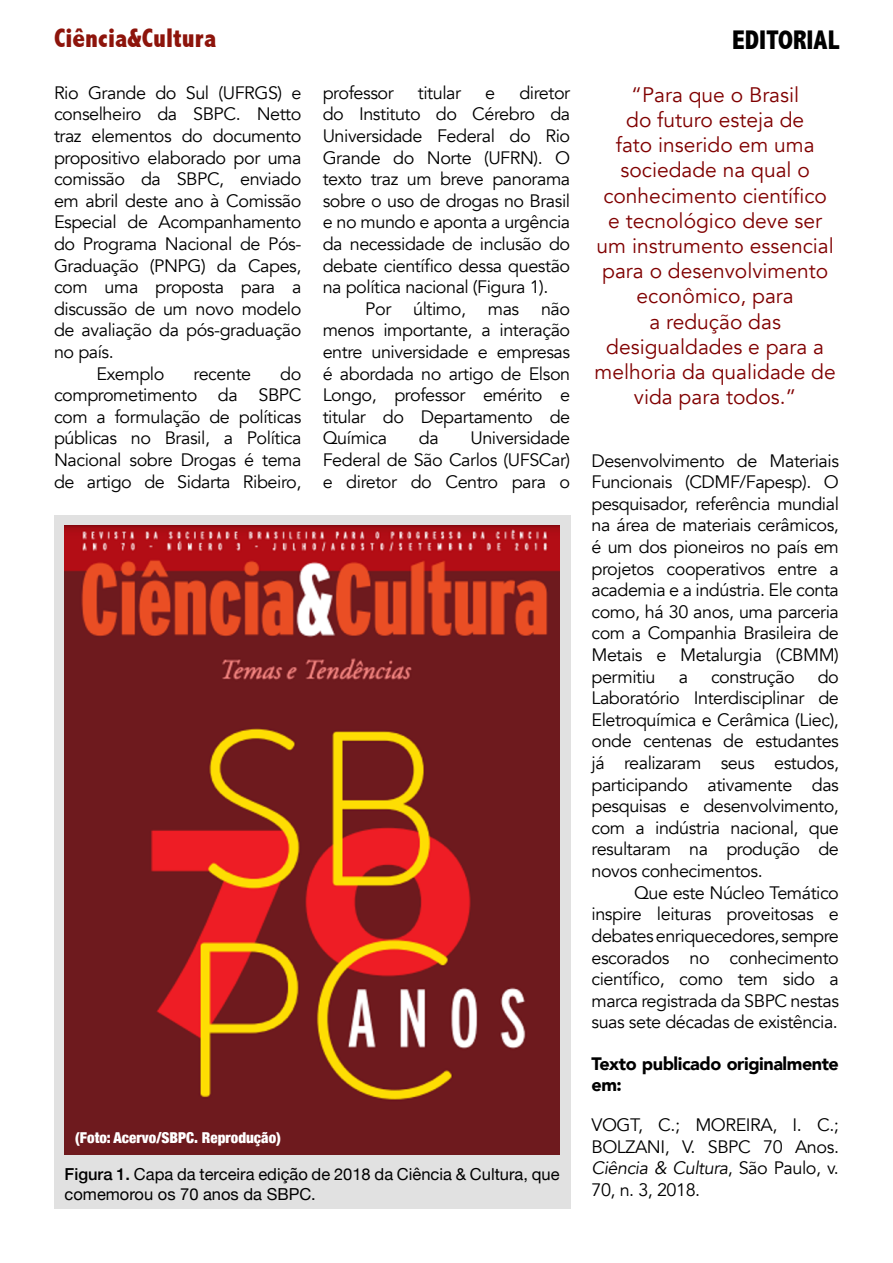
<style>
.page{position:relative;width:893px;height:1263px;background:#fff}
.page>*{position:absolute;margin:0;border:0;box-sizing:border-box;transform-origin:0 0}
.t1{font:800 condensed 27px "Abadi";color:#8d140b}
.t2{font:800 condensed 27px "Abadi";color:#000}
.t3{font:21px/25.2px "Avenir";color:#800000;text-align:center}
.t4{font:18px/21.6px "Avenir";letter-spacing:-.025em;color:#000;text-align:justify}
.t5{font:900 18px/21.6px "Avenir";letter-spacing:-.025em;color:#000}
.t6{font:16.5px/19.8px "Helvetica Neue";color:#000}
.t7{font:900 condensed 15px "Helvetica Neue";color:#fff}
.s1{font-weight:500}
.s2{font-style:italic}
</style>
<div class="page">
<div style="left:54px;top:516px;width:516px;height:693px;background:#e1e1e1"></div>
<img style="left:65px;top:525px;width:495px;height:629px">
<h1 class="t1" style="left:54px;top:22px;width:164px">Ciência&amp;Cultura</h1>
<h1 class="t2" style="left:732px;top:25px;width:108px">EDITORIAL</h1>
<p class="t4" style="left:54px;top:82px;width:249px">Rio Grande do Sul (UFRGS) e</p>
<p class="t4" style="left:54px;top:104px;width:249px">conselheiro da SBPC. Netto</p>
<p class="t4" style="left:54px;top:125px;width:249px">traz elementos do documento</p>
<p class="t4" style="left:54px;top:147px;width:249px">propositivo elaborado por uma</p>
<p class="t4" style="left:54px;top:169px;width:249px">comissão da SBPC, enviado</p>
<p class="t4" style="left:54px;top:190px;width:249px">em abril deste ano à Comissão</p>
<p class="t4" style="left:54px;top:212px;width:249px">Especial de Acompanhamento</p>
<p class="t4" style="left:54px;top:233px;width:249px">do Programa Nacional de Pós-</p>
<p class="t4" style="left:54px;top:255px;width:249px">Graduação (PNPG) da Capes,</p>
<p class="t4" style="left:54px;top:277px;width:249px">com uma proposta para a</p>
<p class="t4" style="left:54px;top:298px;width:249px">discussão de um novo modelo</p>
<p class="t4" style="left:54px;top:320px;width:249px">de avaliação da pós-graduação</p>
<p class="t4" style="left:54px;top:341px;width:61px">no país.</p>
<p class="t4" style="left:97px;top:363px;width:69px">Exemplo</p>
<p class="t4" style="left:194px;top:363px;width:59px">recente</p>
<p class="t4" style="left:54px;top:363px;width:249px;text-indent:226px">do comprometimento da SBPC com a formulação de políticas públicas no Brasil, a Política Nacional sobre Drogas é tema de artigo de Sidarta Ribeiro,</p>
<p class="t4" style="left:323px;top:82px;width:73px">professor</p>
<p class="t4" style="left:418px;top:82px;width:45px">titular</p>
<p class="t4" style="left:485px;top:82px;width:12px">e</p>
<p class="t4" style="left:323px;top:82px;width:249px;text-indent:197px">diretor do Instituto do Cérebro da Universidade Federal do Rio Grande do Norte (UFRN). O texto traz um breve panorama sobre o uso de drogas no Brasil e no mundo e aponta a urgência da necessidade de inclusão do debate científico dessa questão na política nacional (Figura 1).</p>
<p class="t4" style="left:323px;top:298px;width:249px;text-indent:43px">Por último, mas não menos importante, a interação entre universidade e empresas é abordada no artigo de Elson Longo, professor emérito e titular do Departamento de Química</p>
<p class="t4" style="left:323px;top:428px;width:249px;text-indent:148px">Universidade Federal de São Carlos (UFSCar) e diretor do Centro para o</p>
<p class="t4" style="left:419px;top:428px;width:21px">da</p>
<p class="t7" style="left:75px;top:1125px;width:207px">(Foto: Acervo/SBPC. Reprodução)</p>
<p class="t6" style="left:65px;top:1165px;width:496px"><span class="s1">Figura 1.</span> Capa da terceira edição de 2018 da Ciência &amp; Cultura, que comemorou os 70 anos da SBPC.</p>
<p class="t3" style="left:595px;top:82px;width:243px">“Para que o Brasil<br>do futuro esteja de<br>fato inserido em uma sociedade na qual o conhecimento científico<br>e tecnológico deve ser um instrumento essencial para o desenvolvimento econômico, para<br>a redução das desigualdades e para a melhoria da qualidade de vida para todos.”</p>
<p class="t4" style="left:591px;top:450px;width:249px">Desenvolvimento de Materiais Funcionais (CDMF/Fapesp). O pesquisador, referência mundial na área de materiais cerâmicos, é um dos pioneiros no país em projetos cooperativos entre a academia e a indústria. Ele conta como, há 30 anos, uma parceria com a Companhia Brasileira de Metais e Metalurgia (CBMM) permitiu</p>
<p class="t4" style="left:591px;top:666px;width:249px;text-indent:226px">do Laboratório Interdisciplinar de Eletroquímica e Cerâmica (Liec), onde centenas de estudantes já realizaram seus estudos, participando ativamente das pesquisas e desenvolvimento, com a indústria nacional, que resultaram na produção de novos conhecimentos.</p>
<p class="t4" style="left:591px;top:882px;width:249px;text-indent:43px">Que este Núcleo Temático inspire leituras proveitosas e debates enriquecedores, sempre escorados no conhecimento científico, como tem sido a marca registrada da SBPC nestas suas sete décadas de existência.</p>
<p class="t5" style="left:591px;top:1052px;width:249px">Texto publicado originalmente em:</p>
<p class="t4" style="left:591px;top:1114px;width:249px">VOGT, C.; MOREIRA, I. C.; BOLZANI, V. SBPC 70 Anos.<br><span class="s2">Ciência &amp; Cultura</span>, São Paulo, v.<br>70, n. 3, 2018.</p>
<p class="t4" style="left:679px;top:666px;width:11px">a</p>
<p class="t4" style="left:711px;top:666px;width:85px">construção</p>
</div>
